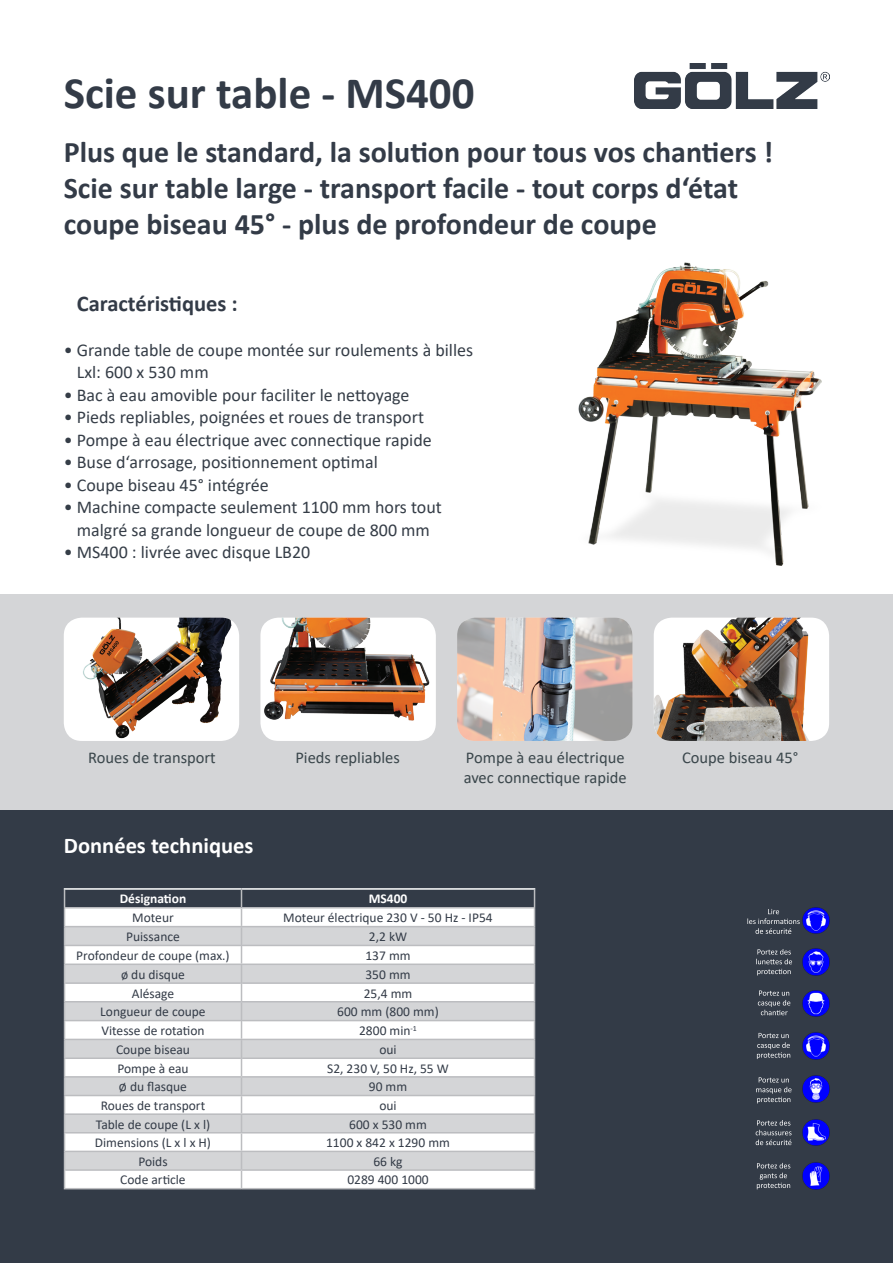
<style>
.page{position:relative;width:893px;height:1263px;background:#fff}
.page>*{position:absolute;margin:0;border:0;box-sizing:border-box;transform-origin:0 0}
.t1{font:700 45px "Calibri";color:#333b47}
.t2{font:700 30px "Calibri";color:#333b47}
.t3{font:700 22.5px "Calibri";color:#333b47}
.t4{font:700 22.5px "Calibri";color:#fff}
.t5{font:18px "Calibri";color:#353d47}
.Bildbeschreibung{font:16.5px/19.8px "Calibri";color:#3a464b}
.t6{font:13.5px "Calibri";color:#333b47}
.t7{font:700 13.5px "Calibri";color:#fff}
.s1{font-weight:400;font-size:18px;color:#fff}
.s2{color:#fff}
</style>
<div class="page">
<div style="left:0;top:594px;width:893px;height:619px;background:#d4d5d7"></div>
<div style="left:0;top:810px;width:893px;height:453px;background:#333b47"></div>
<img style="left:803px;top:990px;width:26px;height:27px">
<img style="left:803px;top:1076px;width:26px;height:26px">
<img style="left:803px;top:949px;width:26px;height:26px">
<img style="left:803px;top:1033px;width:26px;height:26px">
<img style="left:803px;top:1119px;width:26px;height:27px">
<img style="left:803px;top:1163px;width:26px;height:26px">
<svg style="left:747px;top:909px;width:53px;height:25px"></svg>
<svg style="left:756px;top:949px;width:36px;height:26px"></svg>
<svg style="left:758px;top:990px;width:32px;height:25px"></svg>
<svg style="left:757px;top:1033px;width:33px;height:26px"></svg>
<svg style="left:756px;top:1077px;width:35px;height:26px"></svg>
<svg style="left:757px;top:1163px;width:33px;height:26px"></svg>
<svg style="left:756px;top:1120px;width:35px;height:25px"></svg>
<img style="left:803px;top:907px;width:26px;height:27px">
<img style="left:634px;top:64px;width:195px;height:44px">
<hr style="left:64px;top:888px;width:177px;height:2px;background:#fff">
<hr style="left:241px;top:888px;width:294px;height:2px;background:#fff">
<img style="left:579px;top:262px;width:243px;height:304px">
<div style="left:260px;top:618px;width:176px;height:123px;background:#fff;border-radius:18px"></div>
<img style="left:260px;top:618px;width:176px;height:114px">
<img style="left:457px;top:618px;width:175px;height:123px">
<img style="left:64px;top:618px;width:175px;height:123px">
<img style="left:654px;top:618px;width:175px;height:123px">
<svg style="left:64px;top:889px;width:471px;height:300px;background:#dcddde"></svg>
<h2 class="t1" style="left:64px;top:61px;width:412px">Scie sur table - MS400</h2>
<h3 class="t2" style="left:64px;top:131px;width:711px">Plus que le standard, la solution pour tous vos chantiers !</h3>
<h3 class="t2" style="left:64px;top:167px;width:676px">Scie sur table large - transport facile - tout corps d‘état</h3>
<h3 class="t2" style="left:64px;top:203px;width:594px">coupe biseau 45° - plus de profondeur de coupe</h3>
<p class="t3" style="left:64px;top:287px;width:176px"><span class="s1">•</span> Caractéristiques :</p>
<p class="t5" style="left:64px;top:337px;width:411px">• Grande table de coupe montée sur roulements à billes</p>
<p class="t5" style="left:64px;top:360px;width:146px"><span class="s2">•</span> Lxl: 600 x 530 mm</p>
<p class="t5" style="left:64px;top:382px;width:347px">• Bac à eau amovible pour faciliter le nettoyage</p>
<p class="t5" style="left:64px;top:405px;width:362px">• Pieds repliables, poignées et roues de transport</p>
<p class="t5" style="left:64px;top:427px;width:369px">• Pompe à eau électrique avec connectique rapide</p>
<p class="t5" style="left:64px;top:450px;width:315px">• Buse d‘arrosage, positionnement optimal</p>
<p class="t5" style="left:64px;top:472px;width:206px">• Coupe biseau 45° intégrée</p>
<p class="t5" style="left:64px;top:495px;width:380px">• Machine compacte seulement 1100 mm hors tout</p>
<p class="t5" style="left:64px;top:517px;width:368px"><span class="s2">•</span> malgré sa grande longueur de coupe de 800 mm</p>
<p class="t5" style="left:64px;top:540px;width:248px">• MS400 : livrée avec disque LB20</p>
<p class="Bildbeschreibung" style="left:88px;top:747px;width:129px">Roues de transport</p>
<p class="Bildbeschreibung" style="left:464px;top:747px;width:165px">Pompe à eau électrique avec connectique rapide</p>
<p class="Bildbeschreibung" style="left:295px;top:747px;width:106px">Pieds repliables</p>
<p class="Bildbeschreibung" style="left:682px;top:747px;width:118px">Coupe biseau 45°</p>
<p class="t4" style="left:64px;top:830px;width:191px">Données techniques</p>
<p class="t7" style="left:120px;top:889px;width:68px">Désignation</p>
<p class="t7" style="left:369px;top:889px;width:40px">MS400</p>
<p class="t6" style="left:132px;top:908px;width:43px">Moteur</p>
<p class="t6" style="left:283px;top:908px;width:211px">Moteur électrique 230 V - 50 Hz - IP54</p>
<p class="t6" style="left:126px;top:927px;width:55px">Puissance</p>
<p class="t6" style="left:369px;top:927px;width:40px">2,2 kW</p>
<p class="t6" style="left:76px;top:946px;width:155px">Profondeur de coupe (max.)</p>
<p class="t6" style="left:365px;top:946px;width:47px">137 mm</p>
<p class="t6" style="left:121px;top:965px;width:65px">ø du disque</p>
<p class="t6" style="left:365px;top:965px;width:47px">350 mm</p>
<p class="t6" style="left:132px;top:984px;width:44px">Alésage</p>
<p class="t6" style="left:364px;top:984px;width:50px">25,4 mm</p>
<p class="t6" style="left:100px;top:1002px;width:107px">Longueur de coupe</p>
<p class="t6" style="left:337px;top:1002px;width:103px">600 mm (800 mm)</p>
<p class="t6" style="left:101px;top:1021px;width:105px">Vitesse de rotation</p>
<p class="t6" style="left:359px;top:1021px;width:59px">2800 min<sup>-1</sup></p>
<p class="t6" style="left:116px;top:1040px;width:75px">Coupe biseau</p>
<p class="t6" style="left:379px;top:1040px;width:19px">oui</p>
<p class="t6" style="left:117px;top:1059px;width:73px">Pompe à eau</p>
<p class="t6" style="left:327px;top:1059px;width:123px">S2, 230 V, 50 Hz, 55 W</p>
<p class="t6" style="left:130px;top:1077px;width:59px">du flasque</p>
<p class="t6" style="left:369px;top:1077px;width:40px">90 mm</p>
<p class="t6" style="left:101px;top:1096px;width:106px">Roues de transport</p>
<p class="t6" style="left:379px;top:1096px;width:19px">oui</p>
<p class="t6" style="left:96px;top:1115px;width:116px">Table de coupe (L x l)</p>
<p class="t6" style="left:349px;top:1115px;width:79px">600 x 530 mm</p>
<p class="t6" style="left:95px;top:1133px;width:118px">Dimensions (L x l x H)</p>
<p class="t6" style="left:326px;top:1133px;width:125px">1100 x 842 x 1290 mm</p>
<p class="t6" style="left:138px;top:1152px;width:31px">Poids</p>
<p class="t6" style="left:373px;top:1152px;width:31px">66 kg</p>
<p class="t6" style="left:120px;top:1170px;width:67px">Code article</p>
<p class="t6" style="left:347px;top:1170px;width:83px">0289 400 1000</p>
</div>
